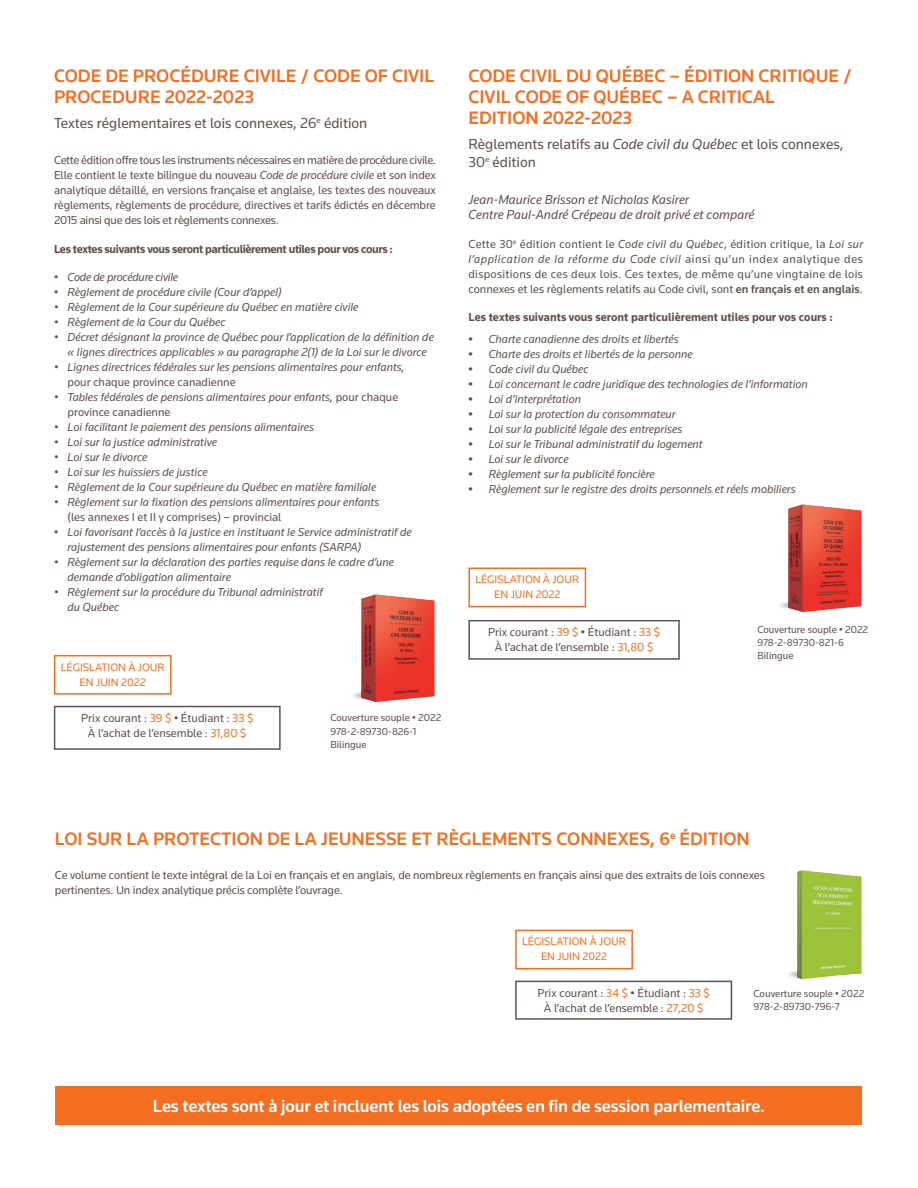
<style>
.page{position:relative;width:918px;height:1188px;background:#fff}
.page>*{position:absolute;margin:0;border:0;box-sizing:border-box;transform-origin:0 0}
.t1{font:500 18.75px/21px "Knowledge";color:#f36e21}
.t2{font:500 18px "Knowledge";letter-spacing:-.01em;color:#fff}
.t3{font:15px/18px "Knowledge";color:#5f514d}
.t4{font:italic 13.5px/15.8px "Knowledge";color:#5f514d}
.t5{font:italic 12px/15px "Knowledge";color:#5f514d}
.t6{font:12px/15px "Knowledge";letter-spacing:-.005em;color:#5f514d;text-align:center}
.t7{font:700 12px "Knowledge";letter-spacing:-.03em;color:#5f514d}
.t8{font:700 12px "Knowledge";letter-spacing:-.01em;color:#5f514d}
.t9{font:italic 12px "Knowledge";letter-spacing:-.02em;color:#5f514d}
.t10{font:11.25px/15px "Knowledge";color:#f36e21;text-align:center}
.t11{font:10.5px/12.6px "Knowledge";color:#5f514d}
.s1{font-style:italic}
.s2{font-style:normal}
.s3{color:#f36e21}
.s4{font-weight:500}
.s5{font-weight:700;font-style:normal}
</style>
<div class="page">
<img style="left:789px;top:870px;width:73px;height:110px">
<img style="left:353px;top:594px;width:82px;height:109px">
<div style="left:468px;top:620px;width:212px;height:40px;border:2px solid #5f514d"></div>
<img style="left:780px;top:504px;width:82px;height:109px">
<div style="left:515px;top:981px;width:217px;height:39px;border:2px solid #5f514d"></div>
<div style="left:468px;top:568px;width:118px;height:39px;border:2px solid #f36e21"></div>
<div style="left:54px;top:706px;width:227px;height:44px;border:2px solid #5f514d"></div>
<div style="left:54px;top:655px;width:118px;height:40px;border:2px solid #f36e21"></div>
<div style="left:515px;top:930px;width:118px;height:39px;border:2px solid #f36e21"></div>
<div style="left:56px;top:1086px;width:806px;height:39px;background:#f36e21"></div>
<h1 class="t1" style="left:54px;top:65px;width:382px">CODE DE PROCÉDURE CIVILE / CODE OF CIVIL<br>PROCEDURE 2022-2023</h1>
<p class="t3" style="left:54px;top:114px;width:315px">Textes réglementaires et lois connexes, 26<sup>e</sup> édition</p>
<p class="t6" style="left:54px;top:153px;width:383px;text-align:justify">Cette édition offre tous les instruments nécessaires en matière de procédure civile.<br>Elle contient le texte bilingue du nouveau <span class="s1">Code de procédure civile</span> et son index analytique détaillé, en versions française et anglaise, les textes des nouveaux règlements, règlements de procédure, directives et tarifs édictés en décembre 2015 ainsi que des lois et règlements connexes.</p>
<p class="t7" style="left:54px;top:241px;width:340px">Les textes suivants vous seront particulièrement utiles pour vos cours :</p>
<p class="t9" style="left:54px;top:270px;width:126px"><span class="s2">•</span> Code de procédure civile</p>
<p class="t5" style="left:54px;top:285px;width:229px"><span class="s2">•</span> Règlement de procédure civile (Cour d’appel)</p>
<p class="t5" style="left:54px;top:300px;width:306px">• Règlement de la Cour supérieure du Québec en matière civile</p>
<p class="t5" style="left:54px;top:315px;width:173px">• Règlement de la Cour du Québec</p>
<p class="t5" style="left:54px;top:330px;width:381px;text-align:center">• Décret désignant la province de Québec pour l’application de la définition de « lignes directrices applicables » au paragraphe 2(1) de la Loi sur le divorce</p>
<p class="t5" style="left:54px;top:360px;width:352px">• Lignes directrices fédérales sur les pensions alimentaires pour enfants,</p>
<p class="t6" style="left:68px;top:375px;width:170px">pour chaque province canadienne</p>
<p class="t5" style="left:68px;top:390px;width:332px;text-indent:-14px">• Tables fédérales de pensions alimentaires pour enfants, <span class="s2">pour chaque province canadienne</span></p>
<p class="t5" style="left:54px;top:420px;width:262px">• Loi facilitant le paiement des pensions alimentaires</p>
<p class="t5" style="left:54px;top:435px;width:165px">• Loi sur la justice administrative</p>
<p class="t5" style="left:54px;top:450px;width:95px">• Loi sur le divorce</p>
<p class="t5" style="left:54px;top:465px;width:155px">• Loi sur les huissiers de justice</p>
<p class="t5" style="left:54px;top:480px;width:324px">• Règlement de la Cour supérieure du Québec en matière familiale</p>
<p class="t5" style="left:54px;top:495px;width:327px">• Règlement sur la fixation des pensions alimentaires pour enfants</p>
<p class="t6" style="left:68px;top:510px;width:215px">(les annexes I et II y comprises) – provincial</p>
<p class="t5" style="left:68px;top:525px;width:346px;text-indent:-14px"><span class="s2">•</span> Loi favorisant l’accès à la justice en instituant le Service administratif de rajustement des pensions alimentaires pour enfants (SARPA)</p>
<p class="t5" style="left:68px;top:555px;width:328px;text-indent:-14px">• Règlement sur la déclaration des parties requise dans le cadre d’une demande d’obligation alimentaire</p>
<p class="t5" style="left:68px;top:585px;width:257px;text-indent:-14px">• Règlement sur la procédure du Tribunal administratif du Québec</p>
<p class="t10" style="left:61px;top:659px;width:105px">LÉGISLATION À JOUR<br>EN JUIN 2022</p>
<p class="t6" style="left:81px;top:710px;width:174px">Prix courant : <span class="s3">39 $</span> • Étudiant : <span class="s3">33 $<br></span>À l’achat de l’ensemble : <span class="s3">31,80 $</span></p>
<p class="t11" style="left:330px;top:711px;width:112px;line-height:13.5px">Couverture souple • 2022<br>978-2-89730-826-1<br>Bilingue</p>
<h1 class="t1" style="left:468px;top:65px;width:385px">CODE CIVIL DU QUÉBEC – ÉDITION CRITIQUE /<br>CIVIL CODE OF QUÉBEC – A CRITICAL<br>EDITION 2022-2023</h1>
<p class="t3" style="left:468px;top:135px;width:377px">Règlements relatifs au <span class="s1">Code civil du Québec</span> et lois connexes,<br>30<sup>e</sup> édition</p>
<p class="t4" style="left:468px;top:191px;width:288px">Jean-Maurice Brisson et Nicholas Kasirer<br>Centre Paul-André Crépeau de droit privé et comparé</p>
<p class="t6" style="left:468px;top:236px;width:396px;text-align:justify">Cette 30<sup>e</sup> édition contient le <span class="s1">Code civil du Québec</span>, édition critique, la <span class="s1">Loi sur l’application de la réforme du Code civil</span> ainsi qu’un index analytique des dispositions de ces deux lois. Ces textes, de même qu’une vingtaine de lois connexes et les règlements relatifs au Code civil, sont <span class="s4">en français et en anglais</span>.</p>
<p class="t8" style="left:468px;top:310px;width:366px">Les textes suivants vous seront particulièrement utiles pour vos cours :</p>
<p class="t5" style="left:468px;top:332px;width:212px"><span class="s5">•</span> Charte canadienne des droits et libertés</p>
<p class="t5" style="left:468px;top:347px;width:226px"><span class="s5">•</span> Charte des droits et libertés de la personne</p>
<p class="t5" style="left:468px;top:362px;width:122px"><span class="s5">•</span> Code civil du Québec</p>
<p class="t5" style="left:468px;top:377px;width:341px"><span class="s5">•</span> Loi concernant le cadre juridique des technologies de l’information</p>
<p class="t5" style="left:468px;top:392px;width:114px"><span class="s5">•</span> Loi d’interprétation</p>
<p class="t5" style="left:468px;top:407px;width:209px"><span class="s5">•</span> Loi sur la protection du consommateur</p>
<p class="t5" style="left:468px;top:422px;width:215px"><span class="s5">•</span> Loi sur la publicité légale des entreprises</p>
<p class="t5" style="left:468px;top:437px;width:236px"><span class="s5">•</span> Loi sur le Tribunal administratif du logement</p>
<p class="t5" style="left:468px;top:452px;width:102px"><span class="s5">•</span> Loi sur le divorce</p>
<p class="t5" style="left:468px;top:467px;width:188px"><span class="s5">•</span> Règlement sur la publicité foncière</p>
<p class="t5" style="left:468px;top:482px;width:329px"><span class="s5">•</span> Règlement sur le registre des droits personnels et réels mobiliers</p>
<p class="t10" style="left:475px;top:572px;width:105px">LÉGISLATION À JOUR<br>EN JUIN 2022</p>
<p class="t6" style="left:488px;top:624px;width:174px">Prix courant : <span class="s3">39 $</span> • Étudiant : <span class="s3">33 $<br></span>À l’achat de l’ensemble : <span class="s3">31,80 $</span></p>
<p class="t11" style="left:757px;top:623px;width:112px">Couverture souple • 2022<br>978-2-89730-821-6<br>Bilingue</p>
<h1 class="t1" style="left:55px;top:828px;width:696px">LOI SUR LA PROTECTION DE LA JEUNESSE ET RÈGLEMENTS CONNEXES, 6<sup>e</sup> ÉDITION</h1>
<p class="t6" style="left:55px;top:868px;width:711px;line-height:14.4px;text-align:left">Ce volume contient le texte intégral de la Loi en français et en anglais, de nombreux règlements en français ainsi que des extraits de lois connexes pertinentes. Un index analytique précis complète l’ouvrage.</p>
<p class="t10" style="left:522px;top:934px;width:105px">LÉGISLATION À JOUR<br>EN JUIN 2022</p>
<p class="t6" style="left:538px;top:985px;width:174px">Prix courant : <span class="s3">34 $</span> • Étudiant : <span class="s3">33 $<br></span>À l’achat de l’ensemble : <span class="s3">27,20 $</span></p>
<p class="t11" style="left:754px;top:987px;width:112px">Couverture souple • 2022<br>978-2-89730-796-7</p>
<h2 class="t2" style="left:153px;top:1095px;width:614px">Les textes sont à jour et incluent les lois adoptées en fin de session parlementaire.</h2>
</div>
